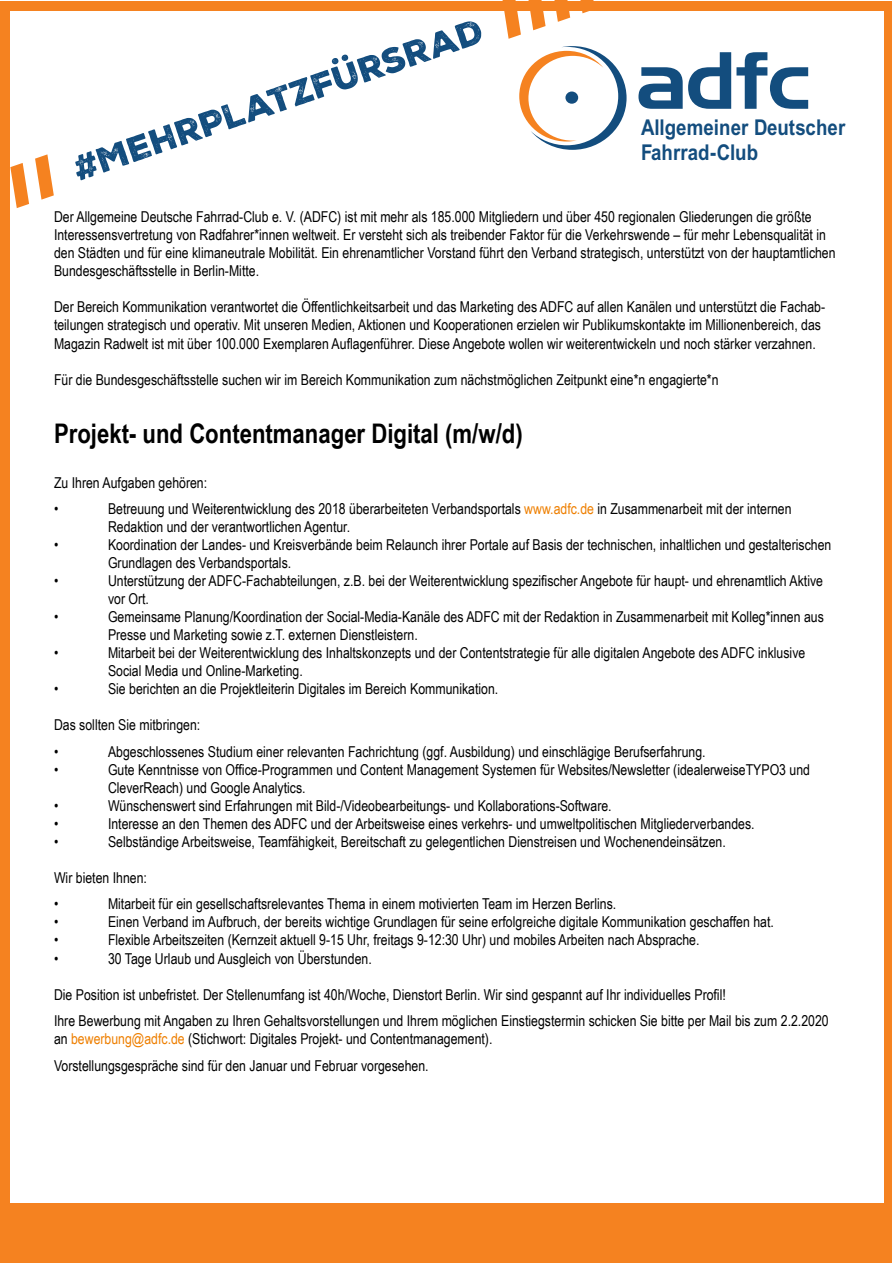
<style>
.page{position:relative;width:893px;height:1263px;background:#fff}
.page>*{position:absolute;margin:0;border:0;box-sizing:border-box;transform-origin:0 0}
.t1{font:700 27px "Arial Narrow";color:#000}
.t2{font:700 21.75px/24.9px "Arial Narrow";color:#134d7e;scale:1.04 1}
.t3{font:15px/18px "Arial Narrow";color:#000}
.s1{color:#ee7f00}
</style>
<div class="page">
<div style="left:0;top:1px;width:892px;height:1261px;background:#f58220"></div>
<div style="left:10px;top:11px;width:874px;height:1192px;background:#fff"></div>
<svg style="left:638px;top:52px;width:170px;height:57px"></svg>
<svg style="left:519px;top:46px;width:108px;height:104px"></svg>
<div style="left:565px;top:92px;width:13px;height:12px;background:#134d7e;border-radius:50%"></div>
<svg style="left:10px;top:163px;width:19px;height:45px"></svg>
<svg style="left:35px;top:154px;width:19px;height:46px"></svg>
<svg style="left:502px;top:0;width:19px;height:39px"></svg>
<svg style="left:528px;top:0;width:18px;height:30px"></svg>
<svg style="left:554px;top:0;width:16px;height:22px"></svg>
<svg style="left:580px;top:0;width:14px;height:13px"></svg>
<svg style="left:75px;top:21px;width:406px;height:159px"></svg>
<p class="t2" style="left:641px;top:115px;width:198px">Allgemeiner Deutscher<br>Fahrrad-Club</p>
<p class="t3" style="left:54px;top:208px;width:783px">Der Allgemeine Deutsche Fahrrad-Club e. V. (ADFC) ist mit mehr als 185.000 Mitgliedern und über 450 regionalen Gliederungen die größte Interessensvertretung von Radfahrer*innen weltweit. Er versteht sich als treibender Faktor für die Verkehrswende – für mehr Lebensqualität in den Städten und für eine klimaneutrale Mobilität. Ein ehrenamtlicher Vorstand führt den Verband strategisch, unterstützt von der hauptamtlichen Bundesgeschäftsstelle in Berlin-Mitte.</p>
<p class="t3" style="left:54px;top:298px;width:773px">Der Bereich Kommunikation verantwortet die Öffentlichkeitsarbeit und das Marketing des ADFC auf allen Kanälen und unterstützt die Fachab&shy;teilungen strategisch und operativ. Mit unseren Medien, Aktionen und Kooperationen erzielen wir Publikumskontakte im Millionenbereich, das<br>Magazin Radwelt ist mit über 100.000 Exemplaren Auflagenführer. Diese Angebote wollen wir weiterentwickeln und noch stärker verzahnen.</p>
<p class="t3" style="left:54px;top:370px;width:666px">Für die Bundesgeschäftsstelle suchen wir im Bereich Kommunikation zum nächstmöglichen Zeitpunkt eine*n engagierte*n</p>
<p class="t1" style="left:54px;top:413px;width:470px">Projekt- und Contentmanager Digital (m/w/d)</p>
<p class="t3" style="left:54px;top:473px;width:155px">Zu Ihren Aufgaben gehören:</p>
<p class="t3" style="left:54px;top:500px;width:6px">•</p>
<p class="t3" style="left:108px;top:500px;width:685px">Betreuung und Weiterentwicklung des 2018 überarbeiteten Verbandsportals <span class="s1">www.adfc.de</span> in Zusammenarbeit mit der internen<br>Redaktion und der verantwortlichen Agentur.</p>
<p class="t3" style="left:54px;top:536px;width:6px">•</p>
<p class="t3" style="left:108px;top:536px;width:725px">Koordination der Landes- und Kreisverbände beim Relaunch ihrer Portale auf Basis der technischen, inhaltlichen und gestalterischen<br>Grundlagen des Verbandsportals.</p>
<p class="t3" style="left:54px;top:572px;width:6px">•</p>
<p class="t3" style="left:108px;top:572px;width:717px">Unterstützung der ADFC-Fachabteilungen, z.B. bei der Weiterentwicklung spezifischer Angebote für haupt- und ehrenamtlich Aktive vor Ort.</p>
<p class="t3" style="left:54px;top:608px;width:6px">•</p>
<p class="t3" style="left:108px;top:608px;width:717px">Gemeinsame Planung/Koordination der Social-Media-Kanäle des ADFC mit der Redaktion in Zusammenarbeit mit Kolleg*innen aus<br>Presse und Marketing sowie z.T. externen Dienstleistern.</p>
<p class="t3" style="left:54px;top:644px;width:6px">•</p>
<p class="t3" style="left:108px;top:644px;width:699px">Mitarbeit bei der Weiterentwicklung des Inhaltskonzepts und der Contentstrategie für alle digitalen Angebote des ADFC inklusive<br>Social Media und Online-Marketing.</p>
<p class="t3" style="left:54px;top:680px;width:6px">•</p>
<p class="t3" style="left:108px;top:680px;width:392px">Sie berichten an die Projektleiterin Digitales im Bereich Kommunikation.</p>
<p class="t3" style="left:54px;top:716px;width:148px">Das sollten Sie mitbringen:</p>
<p class="t3" style="left:54px;top:742px;width:6px">•</p>
<p class="t3" style="left:108px;top:742px;width:599px">Abgeschlossenes Studium einer relevanten Fachrichtung (ggf. Ausbildung) und einschlägige Berufserfahrung.</p>
<p class="t3" style="left:54px;top:760px;width:6px">•</p>
<p class="t3" style="left:108px;top:760px;width:703px">Gute Kenntnisse von Office-Programmen und Content Management Systemen für Websites/Newsletter (idealerweiseTYPO3 und<br>CleverReach) und Google Analytics.</p>
<p class="t3" style="left:54px;top:796px;width:6px">•</p>
<p class="t3" style="left:108px;top:796px;width:505px">Wünschenswert sind Erfahrungen mit Bild-/Videobearbeitungs- und Kollaborations-Software.</p>
<p class="t3" style="left:54px;top:814px;width:6px">•</p>
<p class="t3" style="left:108px;top:814px;width:648px">Interesse an den Themen des ADFC und der Arbeitsweise eines verkehrs- und umweltpolitischen Mitgliederverbandes.</p>
<p class="t3" style="left:54px;top:832px;width:6px">•</p>
<p class="t3" style="left:108px;top:832px;width:619px">Selbständige Arbeitsweise, Teamfähigkeit, Bereitschaft zu gelegentlichen Dienstreisen und Wochenendeinsätzen.</p>
<p class="t3" style="left:54px;top:868px;width:94px">Wir bieten Ihnen:</p>
<p class="t3" style="left:54px;top:895px;width:6px">•</p>
<p class="t3" style="left:108px;top:895px;width:510px">Mitarbeit für ein gesellschaftsrelevantes Thema in einem motivierten Team im Herzen Berlins.</p>
<p class="t3" style="left:54px;top:913px;width:6px">•</p>
<p class="t3" style="left:108px;top:913px;width:667px">Einen Verband im Aufbruch, der bereits wichtige Grundlagen für seine erfolgreiche digitale Kommunikation geschaffen hat.</p>
<p class="t3" style="left:54px;top:931px;width:6px">•</p>
<p class="t3" style="left:108px;top:931px;width:593px">Flexible Arbeitszeiten (Kernzeit aktuell 9-15 Uhr, freitags 9-12:30 Uhr) und mobiles Arbeiten nach Absprache.</p>
<p class="t3" style="left:54px;top:949px;width:6px">•</p>
<p class="t3" style="left:108px;top:949px;width:265px">30 Tage Urlaub und Ausgleich von Überstunden.</p>
<p class="t3" style="left:54px;top:985px;width:673px">Die Position ist unbefristet. Der Stellenumfang ist 40h/Woche, Dienstort Berlin. Wir sind gespannt auf Ihr individuelles Profil!</p>
<p class="t3" style="left:54px;top:1011px;width:776px">Ihre Bewerbung mit Angaben zu Ihren Gehaltsvorstellungen und Ihrem möglichen Einstiegstermin schicken Sie bitte per Mail bis zum 2.2.2020 an <span class="s1">bewerbung@adfc.de</span> (Stichwort: Digitales Projekt- und Contentmanagement).</p>
<p class="t3" style="left:54px;top:1056px;width:376px">Vorstellungsgespräche sind für den Januar und Februar vorgesehen.</p>
</div>
